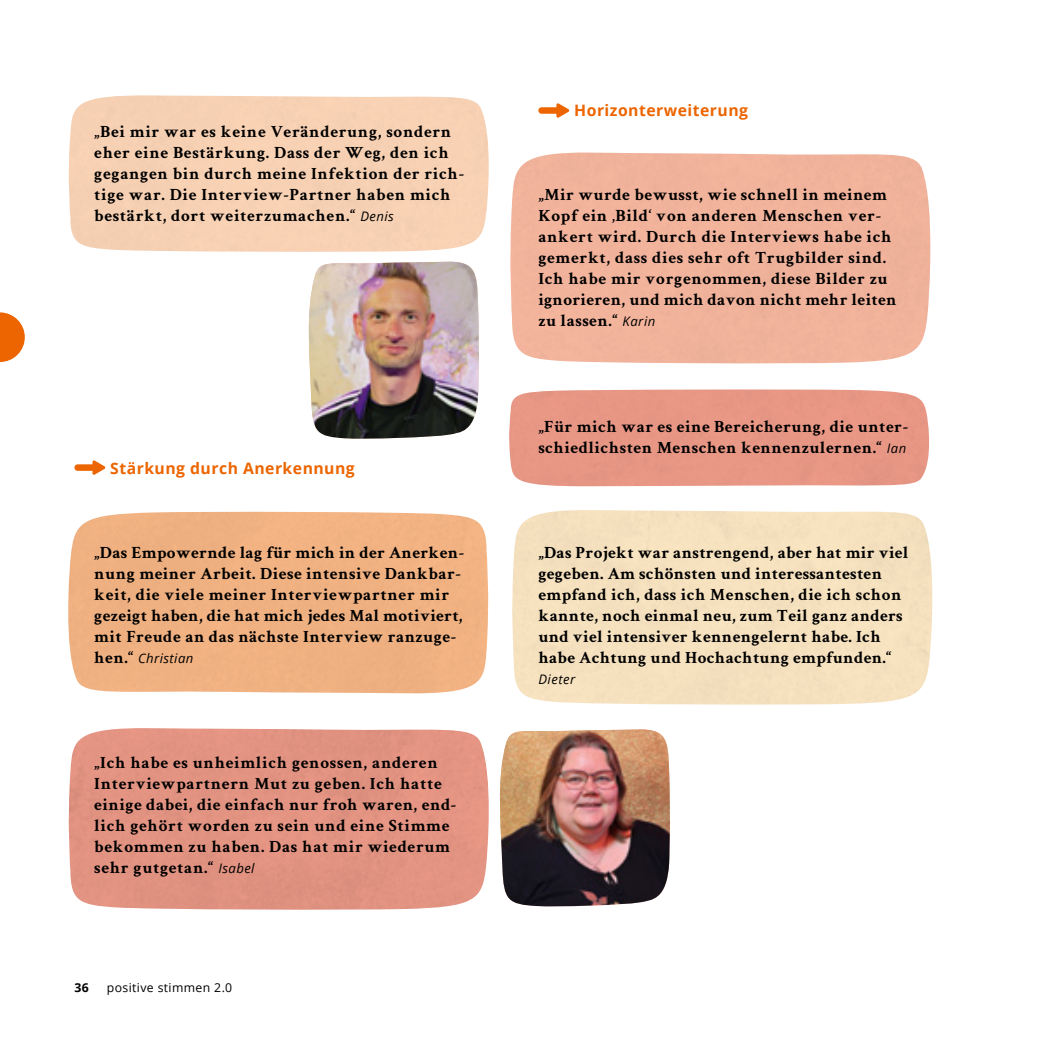
<style>
.page{position:relative;width:1042px;height:1042px;background:#fff}
.page>*{position:absolute;margin:0;border:0;box-sizing:border-box;transform-origin:0 0}
.t1{font:700 17.15px/21px "Crimson Text";letter-spacing:.03em;color:#000}
.t2{font:700 15.75px "Open Sans";letter-spacing:.03em;color:#ec6500}
.t3{font:italic 13.12px "Open Sans";letter-spacing:.03em;color:#000}
.t4{font:12.25px "Open Sans";letter-spacing:.03em;color:#000}
.t5{font:700 12.25px "Open Sans";color:#000}
.s1{font-family:"Open Sans";font-weight:400;font-style:italic;font-size:13.12px}
.s2{font-family:"Crimson Text";font-weight:700;font-style:normal;font-size:17.15px}
</style>
<div class="page">
<div style="left:509px;top:389px;width:420px;height:98px;background:#e89785"></div>
<div style="left:68px;top:728px;width:421px;height:182px;background:#e29382"></div>
<div style="left:68px;top:512px;width:421px;height:182px;background:#f0b181"></div>
<svg style="left:74px;top:460px;width:31px;height:15px"></svg>
<svg style="left:538px;top:103px;width:31px;height:15px"></svg>
<img style="left:308px;top:262px;width:171px;height:177px">
<img style="left:499px;top:729px;width:171px;height:178px">
<svg style="left:0;top:312px;width:25px;height:50px"></svg>
<p class="t1" style="left:94px;top:121px;width:371px">„Bei mir war es keine Veränderung, sondern eher eine Bestärkung. Dass der Weg, den ich gegangen bin durch meine Infektion der rich&shy;tige war. Die Interview-Partner haben mich bestärkt, dort weiterzumachen.“ <span class="s1">Denis</span></p>
<p class="t2" style="left:110px;top:457px;width:246px">Stärkung durch Anerkennung</p>
<p class="t1" style="left:94px;top:541px;width:371px">„Das Empowernde lag für mich in der Anerken&shy;nung meiner Arbeit. Diese intensive Dankbar&shy;keit, die viele meiner Interviewpartner mir gezeigt haben, die hat mich jedes Mal motiviert, mit Freude an das nächste Interview ranzuge-</p>
<p class="t3" style="left:94px;top:649px;width:101px"><span class="s2">hen.“</span> Christian</p>
<p class="t1" style="left:94px;top:751px;width:363px">„Ich habe es unheimlich genossen, anderen Interviewpartnern Mut zu geben. Ich hatte einige dabei, die einfach nur froh waren, end&shy;lich gehört worden zu sein und eine Stimme bekommen zu haben. Das hat mir wiederum sehr gutgetan.“ <span class="s1">Isabel</span></p>
<p class="t5" style="left:74px;top:979px;width:16px">36</p>
<p class="t4" style="left:107px;top:979px;width:127px">positive stimmen 2.0</p>
<p class="t2" style="left:574px;top:100px;width:175px">Horizonterweiterung</p>
<p class="t1" style="left:538px;top:184px;width:360px">„Mir wurde bewusst, wie schnell in meinem Kopf ein ‚Bild‘ von anderen Menschen ver&shy;ankert wird. Durch die Interviews habe ich gemerkt, dass dies sehr oft Trugbilder sind.<br>Ich habe mir vorgenommen, diese Bilder zu ignorieren, und mich davon nicht mehr leiten zu lassen.“ <span class="s1">Karin</span></p>
<p class="t1" style="left:538px;top:415px;width:371px">„Für mich war es eine Bereicherung, die unter&shy;schiedlichsten Menschen kennenzulernen.“ <span class="s1">Ian</span></p>
<p class="t1" style="left:538px;top:541px;width:372px">„Das Projekt war anstrengend, aber hat mir viel gegeben. Am schönsten und interessantesten empfand ich, dass ich Menschen, die ich schon kannte, noch einmal neu, zum Teil ganz anders und viel intensiver kennengelernt habe. Ich habe Achtung und Hochachtung empfunden.“</p>
<p class="t3" style="left:538px;top:670px;width:39px">Dieter</p>
</div>
